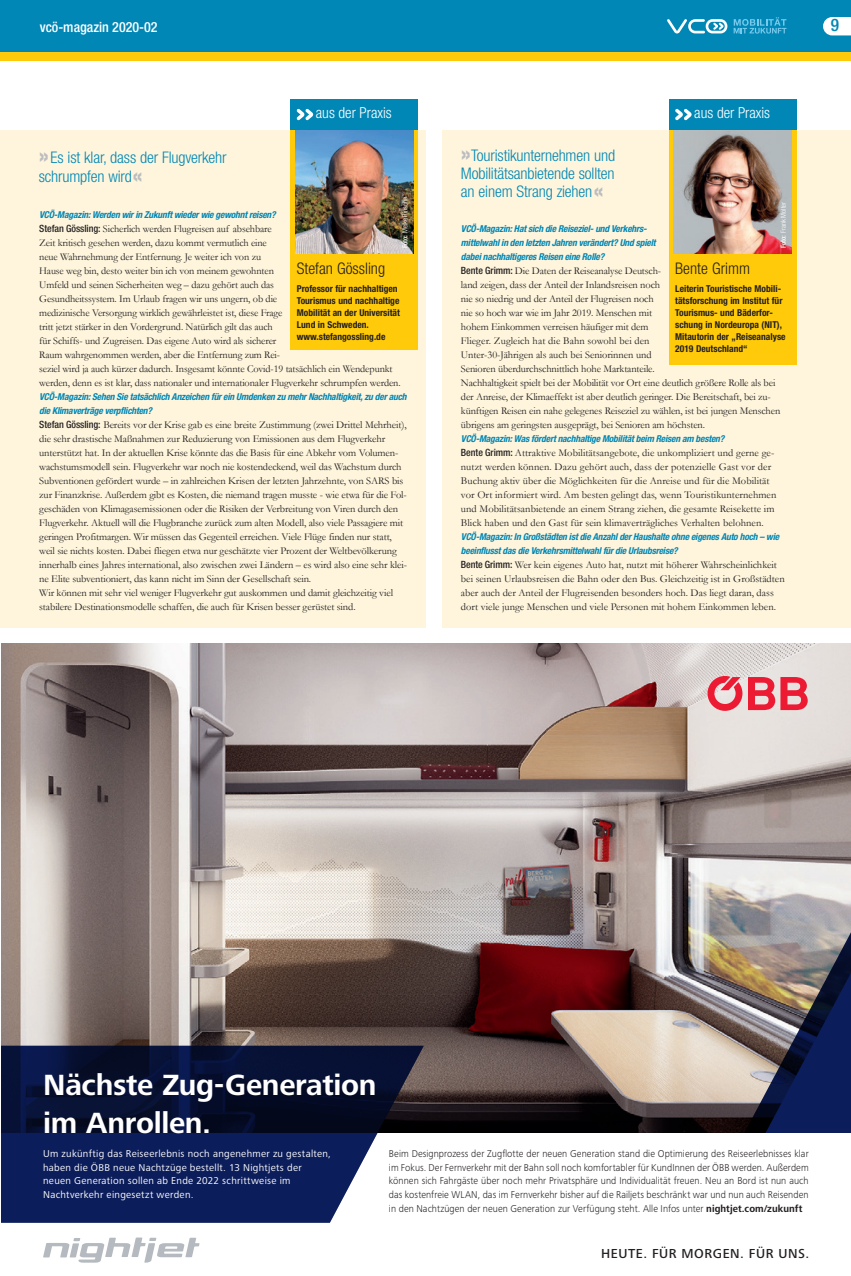
<style>
.page{position:relative;width:851px;height:1276px;background:#fff}
.page>*{position:absolute;margin:0;border:0;box-sizing:border-box;transform-origin:0 0}
.t1{font:700 30.3px/38.2px "Frutiger Next Pro";letter-spacing:-.01em;color:#fff}
.t2{font:500 condensed 17.3px "Helvetica Neue LT Std";color:#0087b6}
.t3{font:300 condensed 16px/18px "Helvetica Neue LT Std";letter-spacing:-.01em;color:#0087b6;text-align:justify}
.t4{font:300 condensed 16px "Helvetica Neue LT Std";color:#231f20}
.t5{font:300 condensed 15.1px "Helvetica Neue LT Std";color:#fff}
.t6{font:500 condensed 14px "Helvetica Neue LT Std";color:#fff}
.t7{font:500 13.5px "Frutiger Next Pro";letter-spacing:.04em;color:#231f20}
.t8{font:10.5px/14px "Garamond";letter-spacing:-.01em;color:#231f20}
.t9{font:300 10.3px/13.7px "Frutiger Next Pro";letter-spacing:.01em;color:#231f20;text-align:justify;scale:.95 1}
.t10{font:10.3px/13.7px "Frutiger Next Pro";letter-spacing:.03em;color:#fff}
.t11{font:italic 700 condensed 9.5px/14px "Helvetica Neue LT Std";letter-spacing:-.02em;color:#0087b6}
.t12{font:700 condensed 9.5px/12px "Helvetica Neue LT Std";color:#231f20}
.t13{font:300 condensed 7px "Helvetica Neue LT Std";color:#fff}
.s1{font-weight:700;font-size:24px;color:#bcbdc0}
.s2{font-weight:500}
.s3{font-family:"Helvetica Neue LT Std";font-weight:500;font-stretch:condensed;font-size:10px}
.s4{font-weight:700}
</style>
<div class="page">
<div style="left:442px;top:130px;width:408px;height:497px;background:#fef5dc"></div>
<div style="left:668px;top:99px;width:128px;height:266px;background:#feca0a"></div>
<img style="left:673px;top:130px;width:118px;height:123px">
<div style="left:668px;top:99px;width:128px;height:31px;background:#0087b6"></div>
<svg style="left:675px;top:109px;width:17px;height:12px"></svg>
<div style="left:0;top:0;width:850px;height:53px;background:#0087b6"></div>
<div style="left:0;top:53px;width:850px;height:8px;background:#feca0a"></div>
<svg style="left:667px;top:19px;width:60px;height:14px"></svg>
<svg style="left:733px;top:17px;width:53px;height:17px"></svg>
<svg style="left:823px;top:17px;width:27px;height:18px"></svg>
<div style="left:0;top:130px;width:425px;height:497px;background:#fef5dc"></div>
<div style="left:290px;top:99px;width:128px;height:250px;background:#feca0a"></div>
<img style="left:295px;top:130px;width:118px;height:123px">
<div style="left:290px;top:99px;width:128px;height:31px;background:#0087b6"></div>
<svg style="left:296px;top:109px;width:18px;height:12px"></svg>
<img style="left:1px;top:643px;width:849px;height:490px">
<svg style="left:707px;top:676px;width:100px;height:35px;background:#ea7582"></svg>
<img style="left:744px;top:848px;width:106px;height:285px">
<svg style="left:1px;top:1045px;width:422px;height:177px;background:#1e2952"></svg>
<svg style="left:43px;top:1237px;width:156px;height:25px"></svg>
<h3 class="t6" style="left:40px;top:19px;width:119px">vcö-magazin 2020-02</h3>
<h2 class="t2" style="left:830px;top:14px;width:10px">9</h2>
<h3 class="t6" style="left:126px;top:19px;width:15px">19</h3>
<h3 class="t3" style="left:39px;top:147px;width:189px;line-height:19px"><span class="s1">»</span>Es ist klar, dass der Flugverkehr schrumpfen wird<span class="s1">«</span></h3>
<h3 class="t5" style="left:316px;top:104px;width:77px">aus der Praxis</h3>
<p class="t13" style="left:401px;top:248px;width:53px;rotate:-90deg"><span class="s2">Foto:</span> Meike Rinsche</p>
<p class="t11" style="left:39px;top:208px;width:238px">VCÖ-Magazin: Werden wir in Zukunft wieder wie gewohnt reisen?</p>
<p class="t8" style="left:39px;top:221px;width:363px"><span class="s3">Stefan Gössling:</span> Sicherlich werden Flugreisen auf absehbare<br>Zeit kritisch gesehen werden, dazu kommt vermutlich eine<br>neue Wahrnehmung der Entfernung. Je weiter ich von zu<br>Hause weg bin, desto weiter bin ich von meinem gewohnten<br>Umfeld und seinen Sicherheiten weg – dazu gehört auch das<br>Gesundheitssystem. Im Urlaub fragen wir uns ungern, ob die<br>medizinische Versorgung wirklich gewährleistet ist, diese Frage<br>tritt jetzt stärker in den Vordergrund. Natürlich gilt das auch<br>für Schiffs- und Zugreisen. Das eigene Auto wird als sicherer<br>Raum wahrgenommen werden, aber die Entfernung zum Rei-<br>seziel wird ja auch kürzer dadurch. Insgesamt könnte Covid-19 tatsächlich ein Wendepunkt werden, denn es ist klar, dass nationaler und internationaler Flugverkehr schrumpfen werden.</p>
<p class="t11" style="left:39px;top:390px;width:369px">VCÖ-Magazin: Sehen Sie tatsächlich Anzeichen für ein Umdenken zu mehr Nachhaltigkeit, zu der auch die Klimaverträge verpflichten?</p>
<p class="t8" style="left:39px;top:417px;width:369px"><span class="s3">Stefan Gössling:</span> Bereits vor der Krise gab es eine breite Zustimmung (zwei Drittel Mehrheit), die sehr drastische Maßnahmen zur Reduzierung von Emissionen aus dem Flugverkehr unterstützt hat. In der aktuellen Krise könnte das die Basis für eine Abkehr vom Volumen&shy;wachstumsmodell sein. Flugverkehr war noch nie kostendeckend, weil das Wachstum durch Subventionen gefördert wurde – in zahlreichen Krisen der letzten Jahrzehnte, von SARS bis zur Finanzkrise. Außerdem gibt es Kosten, die niemand tragen musste - wie etwa für die Fol&shy;geschäden von Klimagasemissionen oder die Risiken der Verbreitung von Viren durch den Flugverkehr. Aktuell will die Flugbranche zurück zum alten Modell, also viele Passagiere mit geringen Profitmargen. Wir müssen das Gegenteil erreichen. Viele Flüge finden nur statt, weil sie nichts kosten. Dabei fliegen etwa nur geschätzte vier Prozent der Weltbevölkerung innerhalb eines Jahres international, also zwischen zwei Ländern – es wird also eine sehr klei&shy;ne Elite subventioniert, das kann nicht im Sinn der Gesellschaft sein.<br>Wir können mit sehr viel weniger Flugverkehr gut auskommen und damit gleichzeitig viel stabilere Destinationsmodelle schaffen, die auch für Krisen besser gerüstet sind.</p>
<h3 class="t4" style="left:297px;top:259px;width:90px">Stefan Gössling</h3>
<p class="t12" style="left:297px;top:282px;width:105px">Professor für nachhaltigen<br>Tourismus und nachhaltige<br>Mobilität an der Universität<br>Lund in Schweden. www.stefangossling.de</p>
<h3 class="t3" style="left:461px;top:146px;width:156px"><span class="s1">»</span>Touristikunternehmen und Mobilitätsanbietende sollten an einem Strang ziehen<span class="s1">«</span></h3>
<h3 class="t5" style="left:694px;top:104px;width:77px">aus der Praxis</h3>
<p class="t13" style="left:779px;top:248px;width:48px;rotate:-90deg"><span class="s2">Foto:</span> Frank Molter</p>
<p class="t11" style="left:461px;top:222px;width:196px">VCÖ-Magazin: Hat sich die Reiseziel- und Verkehrs&shy;mittelwahl in den letzten Jahren verändert? Und spielt dabei nachhaltigeres Reisen eine Rolle?</p>
<p class="t8" style="left:461px;top:263px;width:321px"><span class="s3">Bente Grimm:</span> Die Daten der Reiseanalyse Deutsch-<br>land zeigen, dass der Anteil der Inlandsreisen noch<br>nie so niedrig und der Anteil der Flugreisen noch<br>nie so hoch war wie im Jahr 2019. Menschen mit<br>hohem Einkommen verreisen häufiger mit dem<br>Flieger. Zugleich hat die Bahn sowohl bei den<br>Unter-30-Jährigen als auch bei Seniorinnen und<br>Senioren überdurchschnittlich hohe Marktanteile.<br>Nachhaltigkeit spielt bei der Mobilität vor Ort eine deutlich größere Rolle als bei der Anreise, der Klimaeffekt ist aber deutlich geringer. Die Bereitschaft, bei zu&shy;künftigen Reisen ein nahe gelegenes Reiseziel zu wählen, ist bei jungen Menschen übrigens am geringsten ausgeprägt, bei Senioren am höchsten.</p>
<p class="t11" style="left:461px;top:432px;width:265px">VCÖ-Magazin: Was fördert nachhaltige Mobilität beim Reisen am besten?</p>
<p class="t8" style="left:461px;top:445px;width:317px"><span class="s3">Bente Grimm:</span> Attraktive Mobilitätsangebote, die unkompliziert und gerne ge&shy;nutzt werden können. Dazu gehört auch, dass der potenzielle Gast vor der Buchung aktiv über die Möglichkeiten für die Anreise und für die Mobilität vor Ort informiert wird. Am besten gelingt das, wenn Touristikunternehmen und Mobilitätsanbietende an einem Strang ziehen, die gesamte Reisekette im Blick haben und den Gast für sein klimaverträgliches Verhalten belohnen.</p>
<p class="t11" style="left:461px;top:530px;width:320px">VCÖ-Magazin: In Großstädten ist die Anzahl der Haushalte ohne eigenes Auto hoch – wie beeinflusst das die Verkehrsmittelwahl für die Urlaubsreise?</p>
<p class="t8" style="left:461px;top:557px;width:325px"><span class="s3">Bente Grimm:</span> Wer kein eigenes Auto hat, nutzt mit höherer Wahrscheinlichkeit bei seinen Urlaubsreisen die Bahn oder den Bus. Gleichzeitig ist in Großstädten aber auch der Anteil der Flugreisenden besonders hoch. Das liegt daran, dass dort viele junge Menschen und viele Personen mit hohem Einkommen leben.</p>
<h3 class="t4" style="left:675px;top:259px;width:76px">Bente Grimm</h3>
<p class="t12" style="left:675px;top:282px;width:112px">Leiterin Touristische Mobili&shy;tätsforschung im Institut für<br>Tourismus- und Bäderfor&shy;schung in Nordeuropa (NIT),<br>Mitautorin der „Reiseanalyse<br>2019 Deutschland“</p>
<h1 class="t1" style="left:43px;top:1066px;width:335px">Nächste Zug-Generation im Anrollen.</h1>
<p class="t10" style="left:43px;top:1146px;width:289px">Um zukünftig das Reiseerlebnis noch angenehmer zu gestalten, haben die ÖBB neue Nachtzüge bestellt. 13 Nightjets der neuen Generation sollen ab Ende 2022 schrittweise im Nachtverkehr eingesetzt werden.</p>
<p class="t9" style="left:389px;top:1146px;width:443px">Beim Designprozess der Zugflotte der neuen Generation stand die Optimierung des Reiseerlebnisses klar im Fokus. Der Fernverkehr mit der Bahn soll noch komfortabler für KundInnen der ÖBB werden. Außerdem können sich Fahrgäste über noch mehr Privatsphäre und Individualität freuen. Neu an Bord ist nun auch das kostenfreie WLAN, das im Fernverkehr bisher auf die Railjets beschränkt war und nun auch Reisenden in den Nachtzügen der neuen Generation zur Verfügung steht. Alle Infos unter <span class="s4">nightjet.com/zukunft</span></p>
<p class="t7" style="left:601px;top:1245px;width:209px">HEUTE. FÜR MORGEN. FÜR UNS.</p>
</div>
